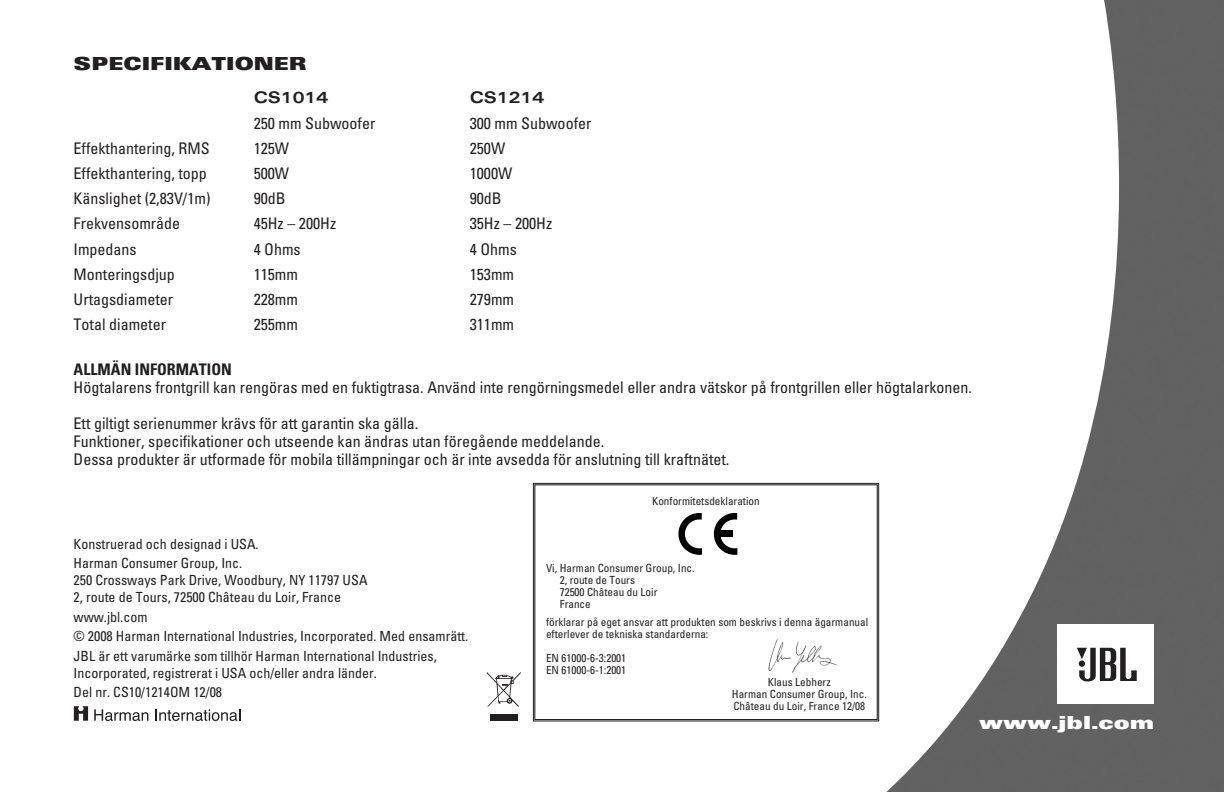
<style>
.page{position:relative;width:1224px;height:792px;background:#fff}
.page>*{position:absolute;margin:0;border:0;box-sizing:border-box;transform-origin:0 0}
.t1{font:900 expanded 18px "Univers";color:#231f20}
.t2{font:900 expanded 18px "Univers";color:#fff}
.t3{font:condensed 16px/18px "Univers";color:#231f20}
.t4{font:700 condensed 16px "Univers";color:#231f20}
.t5{font:700 expanded 16px "Univers";color:#231f20}
.t6{font:condensed 14px/19.6px "Univers";color:#231f20}
.t7{font:condensed 11.2px/12px "Univers";color:#231f20}
</style>
<div class="page">
<img style="left:854px;top:0;width:370px;height:792px">
<div style="left:1057px;top:625px;width:97px;height:79px;background:#fff"></div>
<svg style="left:1077px;top:648px;width:60px;height:33px"></svg>
<svg style="left:74px;top:706px;width:14px;height:15px"></svg>
<svg style="left:94px;top:709px;width:54px;height:12px"></svg>
<svg style="left:155px;top:709px;width:85px;height:12px"></svg>
<div style="left:490px;top:714px;width:27px;height:7px;background:#231f20"></div>
<svg style="left:487px;top:672px;width:34px;height:35px"></svg>
<svg style="left:533px;top:483px;width:346px;height:238px"></svg>
<div style="left:534px;top:484px;width:344px;height:236px;border:1px solid #231f20"></div>
<svg style="left:678px;top:513px;width:24px;height:42px"></svg>
<svg style="left:714px;top:513px;width:23px;height:42px"></svg>
<div style="left:719px;top:530px;width:14px;height:7px;background:#000"></div>
<img style="left:768px;top:637px;width:70px;height:36px">
<p class="t1" style="left:74px;top:57px;width:235px">SPECIFIKATIONER</p>
<p class="t5" style="left:254px;top:92px;width:76px">CS1014</p>
<p class="t5" style="left:470px;top:92px;width:76px">CS1214</p>
<p class="t3" style="left:254px;top:115px;width:123px">250 mm Subwoofer</p>
<p class="t3" style="left:470px;top:115px;width:123px">300 mm Subwoofer</p>
<p class="t3" style="left:74px;top:141px;width:138px">Effekthantering, RMS</p>
<p class="t3" style="left:254px;top:141px;width:37px">125W</p>
<p class="t3" style="left:470px;top:141px;width:37px">250W</p>
<p class="t3" style="left:74px;top:166px;width:135px">Effekthantering, topp</p>
<p class="t3" style="left:254px;top:166px;width:37px">500W</p>
<p class="t3" style="left:470px;top:166px;width:44px">1000W</p>
<p class="t3" style="left:74px;top:191px;width:138px">Känslighet (2,83V/1m)</p>
<p class="t3" style="left:254px;top:191px;width:33px">90dB</p>
<p class="t3" style="left:470px;top:191px;width:33px">90dB</p>
<p class="t3" style="left:74px;top:216px;width:108px">Frekvensområde</p>
<p class="t3" style="left:254px;top:216px;width:84px">45Hz – 200Hz</p>
<p class="t3" style="left:470px;top:216px;width:84px">35Hz – 200Hz</p>
<p class="t3" style="left:74px;top:241px;width:65px">Impedans</p>
<p class="t3" style="left:254px;top:241px;width:49px">4 Ohms</p>
<p class="t3" style="left:470px;top:241px;width:49px">4 Ohms</p>
<p class="t3" style="left:74px;top:267px;width:103px">Monteringsdjup</p>
<p class="t3" style="left:254px;top:267px;width:46px">115mm</p>
<p class="t3" style="left:470px;top:267px;width:46px">153mm</p>
<p class="t3" style="left:74px;top:292px;width:101px">Urtagsdiameter</p>
<p class="t3" style="left:254px;top:292px;width:46px">228mm</p>
<p class="t3" style="left:470px;top:292px;width:46px">279mm</p>
<p class="t3" style="left:74px;top:317px;width:94px">Total diameter</p>
<p class="t3" style="left:254px;top:317px;width:46px">255mm</p>
<p class="t3" style="left:470px;top:317px;width:46px">311mm</p>
<p class="t4" style="left:74px;top:363px;width:160px">ALLMÄN INFORMATION</p>
<p class="t3" style="left:74px;top:379px;width:900px">Högtalarens frontgrill kan rengöras med en fuktigtrasa. Använd inte rengörningsmedel eller andra vätskor på frontgrillen eller högtalarkonen.</p>
<p class="t3" style="left:74px;top:415px;width:657px">Ett giltigt serienummer krävs för att garantin ska gälla.<br>Funktioner, specifikationer och utseende kan ändras utan föregående meddelande.<br>Dessa produkter är utformade för mobila tillämpningar och är inte avsedda för anslutning till kraftnätet.</p>
<p class="t7" style="left:652px;top:496px;width:109px">Konformitetsdeklaration</p>
<p class="t6" style="left:74px;top:535px;width:187px">Konstruerad och designad i USA.<br>Harman Consumer Group, Inc.</p>
<p class="t6" style="left:74px;top:573px;width:295px;line-height:16.8px">250 Crossways Park Drive, Woodbury, NY 11797 USA<br>2, route de Tours, 72500 Château du Loir, France</p>
<p class="t6" style="left:74px;top:608px;width:396px">www.jbl.com<br>© 2008 Harman International Industries, Incorporated. Med ensamrätt.<br>JBL är ett varumärke som tillhör Harman International Industries,</p>
<p class="t6" style="left:74px;top:664px;width:305px">Incorporated, registrerat i USA och/eller andra länder.<br>Del nr. CS10/1214OM 12/08</p>
<p class="t7" style="left:560px;top:563px;width:136px;text-indent:-14px">Vi, Harman Consumer Group, Inc.<br>2, route de Tours<br>72500 Château du Loir<br>France</p>
<p class="t7" style="left:546px;top:617px;width:324px">förklarar på eget ansvar att produkten som beskrivs i denna ägarmanual efterlever de tekniska standarderna:</p>
<p class="t7" style="left:546px;top:653px;width:82px">EN 61000-6-3:2001<br>EN 61000-6-1:2001</p>
<p class="t7" style="left:732px;top:677px;width:136px;text-align:center">Klaus Lebherz<br>Harman Consumer Group, Inc.<br>Château du Loir, France 12/08</p>
<p class="t2" style="left:979px;top:716px;width:177px">www.jbl.com</p>
</div>
